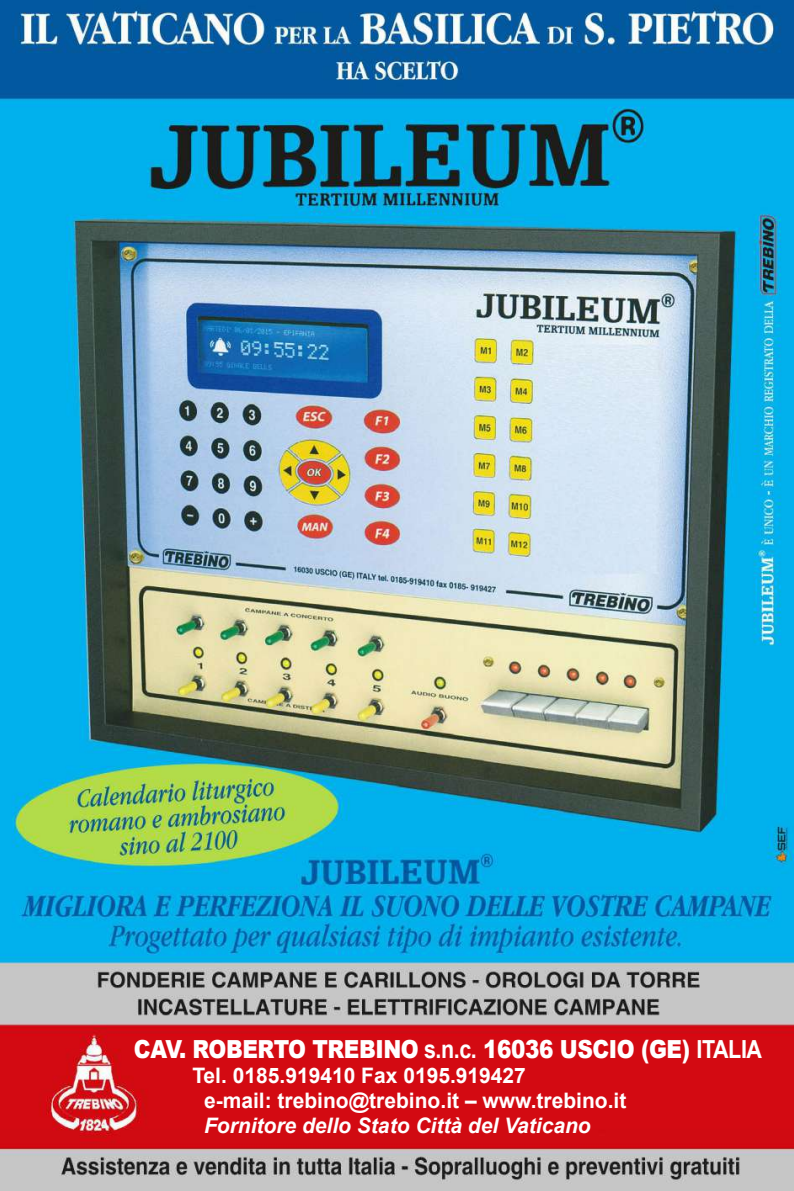
<style>
.page{position:relative;width:794px;height:1191px;background:#fff}
.page>*{position:absolute;margin:0;border:0;box-sizing:border-box;transform-origin:0 0}
.t1{font:900 24.85px "Arial";letter-spacing:-.02em;color:#fff;scale:.87 1}
.t2{font:700 21.35px/24.8px "Arial";color:#fff}
.t3{font:italic 700 21.35px "Arial";color:#fff}
.s1{font-weight:700}
</style>
<div class="page">
<img style="left:0;top:0;width:794px;height:1191px">
<p class="t1" style="left:134px;top:1031px;width:723px">CAV. ROBERTO TREBINO <span class="s1">s.n.c.</span> 16036 USCIO (GE) <span class="s1">ITALIA</span></p>
<p class="t2" style="left:204px;top:1063px;width:424px;text-indent:-12px">Tel. 0185.919410 Fax 0195.919427<br>e-mail: trebino@trebino.it – www.trebino.it</p>
<p class="t3" style="left:204px;top:1111px;width:388px">Fornitore dello Stato Città del Vaticano</p>
</div>
